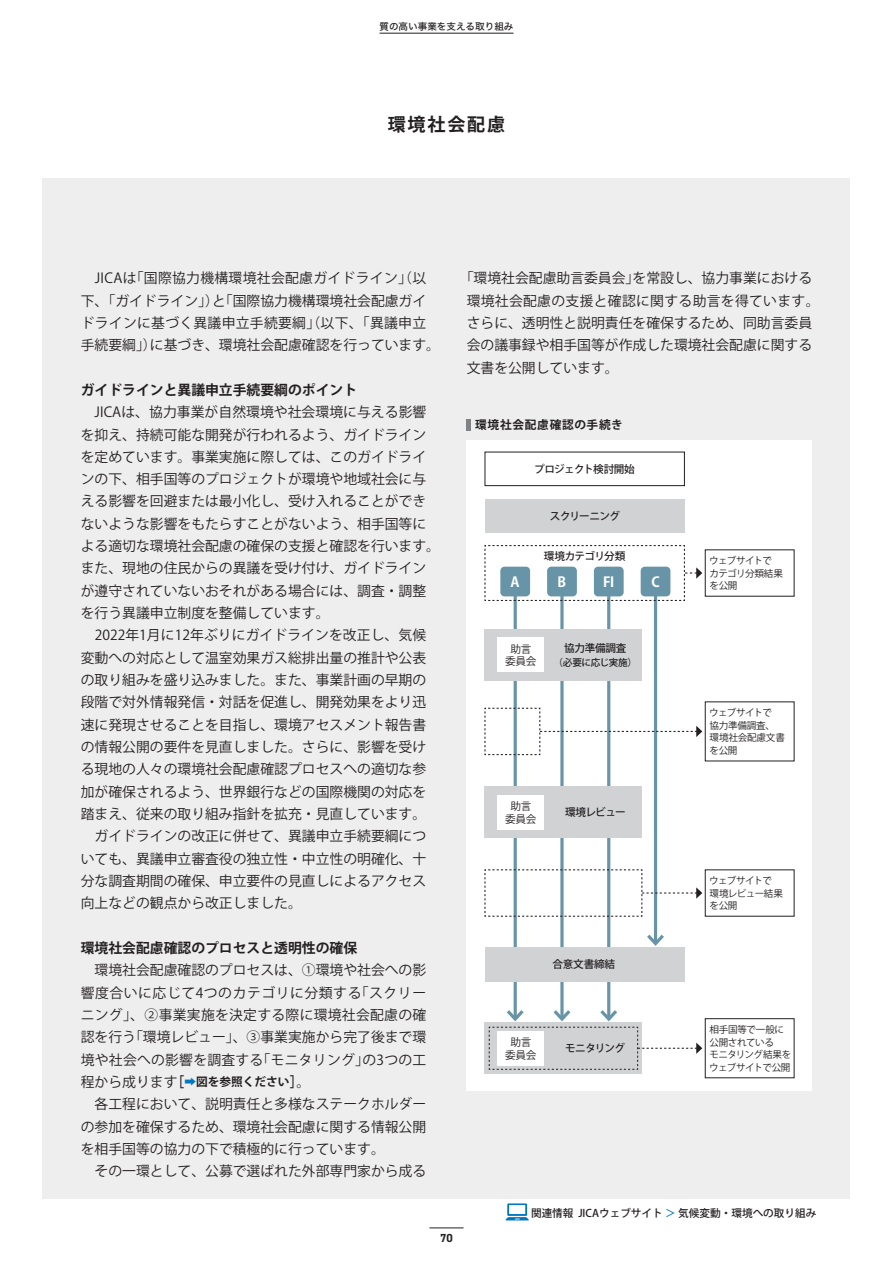
<style>
.page{position:relative;width:893px;height:1263px;background:#fff}
.page>*{position:absolute;margin:0;border:0;box-sizing:border-box;transform-origin:0 0}
.t1{font:700 18px "Koz Go Pro";letter-spacing:.1em;color:#231f20}
.t2{font:13.8px/22.4px "Koz Go Pro";color:#231f20}
.t3{font:13.8px/22.4px "Koz Go Pro";letter-spacing:.02em;color:#231f20}
.t4{font:700 13.8px "Koz Go Pro";color:#231f20}
.t5{font:700 13.8px "Koz Go Pro";color:#fff}
.t6{font:700 11.7px "Koz Go Pro";letter-spacing:.06em;color:#231f20}
.t7{font:700 11.7px "DIN2014";color:#231f20}
.t8{font:500 10.65px "Koz Go Pro";color:#231f20}
.t9{font:500 10.65px "Koz Go Pro";letter-spacing:-.02em;color:#231f20}
.t10{font:500 10.65px "Koz Go Pro";letter-spacing:-.055em;color:#231f20}
.t11{font:10.65px/12.8px "Koz Go Pro";letter-spacing:-.02em;color:#231f20;text-align:center}
.t12{font:500 10.65px "Koz Go Pro";letter-spacing:-.065em;color:#231f20}
.t13{font:9.6px/12.8px "Koz Go Pro";letter-spacing:-.04em;color:#231f20}
.t14{font:9.6px/12.8px "Koz Go Pro";letter-spacing:-.065em;color:#231f20}
.t15{font:9.6px "Hira Kaku Std W5";color:#231f20}
.t16{font:500 9.6px "Koz Go Pro";letter-spacing:-.035em;color:#231f20}
.s1{font-weight:700}
.s2{font-weight:700;font-size:11.7px;color:#0078c0}
.s3{font-weight:700;font-size:11.7px}
.s4{color:#0078c0}
</style>
<div class="page">
<div style="left:43px;top:179px;width:807px;height:1020px;background:#eeeeef"></div>
<div style="left:467px;top:440px;width:345px;height:651px;background:#fff"></div>
<hr style="left:514px;top:580px;width:3px;height:439px;background:#6894a8">
<svg style="left:560px;top:601px;width:4px;height:406px"></svg>
<hr style="left:607px;top:580px;width:3px;height:439px;background:#6894a8">
<hr style="left:654px;top:580px;width:3px;height:363px;background:#6894a8">
<svg style="left:647px;top:931px;width:17px;height:15px"></svg>
<div style="left:705px;top:1018px;width:89px;height:60px;border:1px solid #231f20"></div>
<div style="left:485px;top:452px;width:200px;height:34px;border:1px solid #231f20"></div>
<div style="left:485px;top:947px;width:200px;height:34px;background:#d1d2d4"></div>
<div style="left:485px;top:499px;width:200px;height:33px;background:#d1d2d4"></div>
<div style="left:485px;top:629px;width:157px;height:51px;background:#d1d2d4"></div>
<div style="left:485px;top:787px;width:157px;height:51px;background:#d1d2d4"></div>
<div style="left:485px;top:1023px;width:157px;height:51px;background:#d1d2d4"></div>
<div style="left:497px;top:638px;width:47px;height:34px;background:#fff"></div>
<div style="left:497px;top:795px;width:47px;height:34px;background:#fff"></div>
<svg style="left:484px;top:545px;width:218px;height:56px"></svg>
<svg style="left:484px;top:707px;width:218px;height:49px"></svg>
<svg style="left:484px;top:869px;width:218px;height:48px"></svg>
<svg style="left:489px;top:1007px;width:213px;height:63px"></svg>
<hr style="left:467px;top:419px;width:4px;height:12px;background:#808285">
<hr style="left:379px;top:33px;width:134px;height:1px;background:#231f20">
<svg style="left:506px;top:1203px;width:23px;height:17px"></svg>
<hr style="left:429px;top:1228px;width:34px;height:1px;background:#231f20">
<p class="t15" style="left:379px;top:19px;width:135px">質の高い事業を支える取り組み</p>
<h1 class="t1" style="left:388px;top:113px;width:119px">環境社会配慮</h1>
<p class="t3" style="left:81px;top:267px;width:361px">　JICAは「国際協力機構環境社会配慮ガイドライン」（以下、「ガイドライン」）と「国際協力機構環境社会配慮ガイドラインに基づく異議申立手続要綱」（以下、「異議申立手続要綱」）に基づき、環境社会配慮確認を行っています。</p>
<p class="t4" style="left:81px;top:381px;width:278px">ガイドラインと異議申立手続要綱のポイント</p>
<p class="t2" style="left:81px;top:401px;width:361px">　JICAは、協力事業が自然環境や社会環境に与える影響を抑え、持続可能な開発が行われるよう、ガイドラインを定めています。事業実施に際しては、このガイドラインの下、相手国等のプロジェクトが環境や地域社会に与える影響を回避または最小化し、受け入れることができないような影響をもたらすことがないよう、相手国等による適切な環境社会配慮の確保の支援と確認を行います。また、現地の住民からの異議を受け付け、ガイドラインが遵守されていないおそれがある場合には、調査・調整を行う異議申立制度を整備しています。<br>　2022年1月に12年ぶりにガイドラインを改正し、気候変動への対応として温室効果ガス総排出量の推計や公表の取り組みを盛り込みました。また、事業計画の早期の段階で対外情報発信・対話を促進し、開発効果をより迅速に発現させることを目指し、環境アセスメント報告書の情報公開の要件を見直しました。さらに、影響を受ける現地の人々の環境社会配慮確認プロセスへの適切な参加が確保されるよう、世界銀行などの国際機関の対応を踏まえ、従来の取り組み指針を拡充・見直しています。　ガイドラインの改正に併せて、異議申立手続要綱についても、異議申立審査役の独立性・中立性の明確化、十分な調査期間の確保、申立要件の見直しによるアクセス向上などの観点から改正しました。</p>
<p class="t4" style="left:81px;top:939px;width:278px">環境社会配慮確認のプロセスと透明性の確保</p>
<p class="t2" style="left:81px;top:959px;width:347px">　環境社会配慮確認のプロセスは、①環境や社会への影響度合いに応じて4つのカテゴリに分類する「スクリーニング」、②事業実施を決定する際に環境社会配慮の確認を行う「環境レビュー」、③事業実施から完了後まで環境や社会への影響を調査する「モニタリング」の3つの工程から成ります<span class="s1">［</span><span class="s2">➡</span><span class="s3">図を参照ください</span><span class="s1">］</span>。<br>　各工程において、説明責任と多様なステークホルダーの参加を確保するため、環境社会配慮に関する情報公開を相手国等の協力の下で積極的に行っています。<br>　その一環として、公募で選ばれた外部専門家から成る</p>
<p class="t7" style="left:440px;top:1230px;width:14px">70</p>
<p class="t2" style="left:467px;top:267px;width:354px;text-indent:-7px">「環境社会配慮助言委員会」を常設し、協力事業における環境社会配慮の支援と確認に関する助言を得ています。さらに、透明性と説明責任を確保するため、同助言委員会の議事録や相手国等が作成した環境社会配慮に関する文書を公開しています。</p>
<p class="t6" style="left:475px;top:417px;width:149px">環境社会配慮確認の手続き</p>
<p class="t10" style="left:534px;top:462px;width:102px">プロジェクト検討開始</p>
<p class="t10" style="left:550px;top:509px;width:72px">スクリーニング</p>
<p class="t12" style="left:544px;top:549px;width:83px">環境カテゴリ分類</p>
<p class="t5" style="left:511px;top:573px;width:11px">A</p>
<p class="t5" style="left:558px;top:573px;width:10px">B</p>
<p class="t5" style="left:603px;top:573px;width:13px">FI</p>
<p class="t5" style="left:651px;top:573px;width:10px">C</p>
<p class="t11" style="left:505px;top:642px;width:33px">助言委員会</p>
<p class="t9" style="left:564px;top:641px;width:64px">協力準備調査</p>
<p class="t16" style="left:553px;top:657px;width:85px">（必要に応じ実施）</p>
<p class="t11" style="left:505px;top:800px;width:33px">助言委員会</p>
<p class="t9" style="left:565px;top:805px;width:62px">環境レビュー</p>
<p class="t9" style="left:552px;top:957px;width:64px">合意文書締結</p>
<p class="t11" style="left:505px;top:1036px;width:33px">助言委員会</p>
<p class="t9" style="left:565px;top:1041px;width:61px">モニタリング</p>
<p class="t14" style="left:709px;top:554px;width:75px">ウェブサイトでカテゴリ分類結果を公開</p>
<p class="t13" style="left:709px;top:706px;width:77px">ウェブサイトで<br>協力準備調査、環境社会配慮文書を公開</p>
<p class="t13" style="left:709px;top:874px;width:75px">ウェブサイトで環境レビュー結果を公開</p>
<p class="t13" style="left:709px;top:1023px;width:83px">相手国等で一般に公開されている<br>モニタリング結果をウェブサイトで公開</p>
<p class="t8" style="left:531px;top:1206px;width:287px">関連情報 JICAウェブサイト<span class="s4">＞</span> 気候変動・環境への取り組み</p>
</div>
